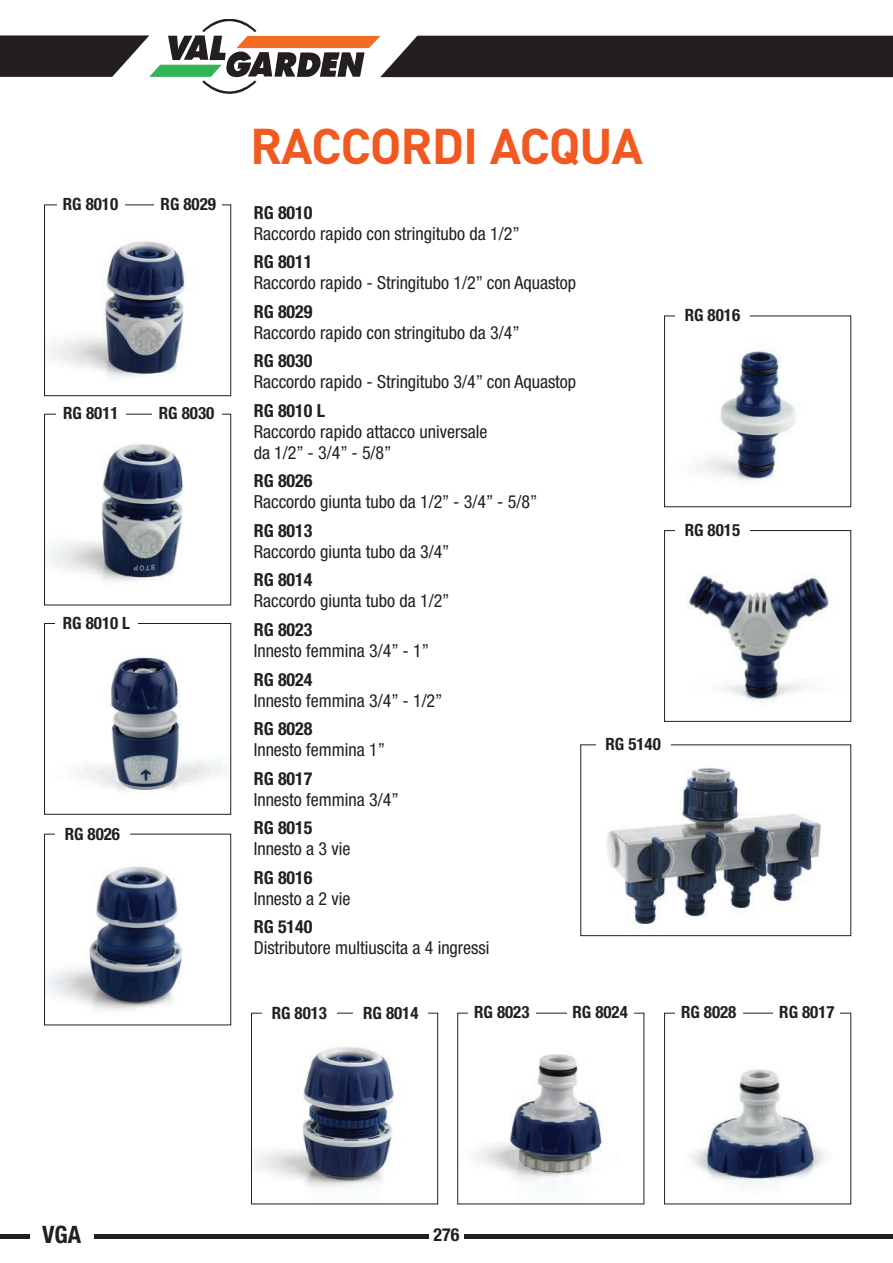
<style>
.page{position:relative;width:893px;height:1263px;background:#fff}
.page>*{position:absolute;margin:0;border:0;box-sizing:border-box;transform-origin:0 0}
.t1{font:700 49.5px "DIN";letter-spacing:-.025em;color:#f15921}
.t2{font:700 condensed 24px "Helvetica Neue";color:#231f20}
.t3{font:condensed 18px/21px "Helvetica Neue";color:#231f20}
.t4{font:700 condensed 18px "Helvetica Neue";color:#231f20}
.t5{font:700 condensed 16.95px "Helvetica Neue";color:#231f20}
</style>
<div class="page">
<hr style="left:0;top:1234px;width:893px;height:4px;background:#231f20">
<svg style="left:0;top:19px;width:893px;height:75px"></svg>
<div style="left:429px;top:1226px;width:34px;height:29px;background:#fff"></div>
<div style="left:30px;top:1226px;width:64px;height:22px;background:#fff"></div>
<img style="left:46px;top:241px;width:139px;height:137px">
<div style="left:44px;top:204px;width:187px;height:192px;border:1px solid #231f20"></div>
<img style="left:46px;top:444px;width:137px;height:138px">
<div style="left:44px;top:414px;width:187px;height:191px;border:1px solid #231f20"></div>
<img style="left:74px;top:656px;width:153px;height:136px">
<div style="left:44px;top:623px;width:187px;height:192px;border:1px solid #231f20"></div>
<div style="left:57px;top:194px;width:67px;height:22px;background:#fff"></div>
<div style="left:155px;top:194px;width:67px;height:22px;background:#fff"></div>
<div style="left:56px;top:404px;width:70px;height:22px;background:#fff"></div>
<div style="left:152px;top:404px;width:69px;height:22px;background:#fff"></div>
<div style="left:55px;top:613px;width:83px;height:23px;background:#fff"></div>
<img style="left:46px;top:866px;width:136px;height:146px">
<div style="left:44px;top:834px;width:187px;height:191px;border:1px solid #231f20"></div>
<div style="left:55px;top:824px;width:74px;height:22px;background:#fff"></div>
<img style="left:253px;top:1046px;width:141px;height:143px">
<div style="left:251px;top:1013px;width:187px;height:191px;border:1px solid #231f20"></div>
<div style="left:262px;top:1003px;width:74px;height:22px;background:#fff"></div>
<div style="left:354px;top:1003px;width:74px;height:22px;background:#fff"></div>
<img style="left:475px;top:1054px;width:127px;height:127px">
<div style="left:457px;top:1013px;width:187px;height:191px;border:1px solid #231f20"></div>
<img style="left:690px;top:1069px;width:136px;height:115px">
<div style="left:664px;top:1013px;width:187px;height:191px;border:1px solid #231f20"></div>
<div style="left:468px;top:1002px;width:67px;height:22px;background:#fff"></div>
<div style="left:567px;top:1002px;width:66px;height:22px;background:#fff"></div>
<div style="left:675px;top:1002px;width:67px;height:23px;background:#fff"></div>
<div style="left:774px;top:1002px;width:66px;height:23px;background:#fff"></div>
<img style="left:687px;top:575px;width:144px;height:127px">
<div style="left:664px;top:530px;width:187px;height:192px;border:1px solid #231f20"></div>
<div style="left:675px;top:520px;width:74px;height:23px;background:#fff"></div>
<img style="left:696px;top:351px;width:100px;height:131px">
<div style="left:664px;top:315px;width:187px;height:192px;border:1px solid #231f20"></div>
<div style="left:675px;top:306px;width:74px;height:22px;background:#fff"></div>
<img style="left:607px;top:768px;width:214px;height:157px">
<div style="left:580px;top:744px;width:271px;height:192px;border:1px solid #231f20"></div>
<div style="left:596px;top:735px;width:74px;height:22px;background:#fff"></div>
<p class="t5" style="left:63px;top:197px;width:57px">RG 8010</p>
<p class="t5" style="left:161px;top:197px;width:57px">RG 8029</p>
<p class="t5" style="left:63px;top:407px;width:57px">RG 8011</p>
<p class="t5" style="left:159px;top:407px;width:57px">RG 8030</p>
<p class="t5" style="left:63px;top:617px;width:69px">RG 8010 L</p>
<p class="t5" style="left:65px;top:827px;width:57px">RG 8026</p>
<h1 class="t1" style="left:250px;top:118px;width:394px">RACCORDI ACQUA</h1>
<p class="t4" style="left:254px;top:206px;width:60px">RG 8010</p>
<p class="t3" style="left:254px;top:225px;width:267px">Raccordo rapido con stringitubo da 1/2”</p>
<p class="t4" style="left:254px;top:256px;width:60px">RG 8011</p>
<p class="t3" style="left:254px;top:274px;width:324px">Raccordo rapido - Stringitubo 1/2” con Aquastop</p>
<p class="t4" style="left:254px;top:305px;width:60px">RG 8029</p>
<p class="t3" style="left:254px;top:324px;width:267px">Raccordo rapido con stringitubo da 3/4”</p>
<p class="t4" style="left:254px;top:355px;width:60px">RG 8030</p>
<p class="t3" style="left:254px;top:373px;width:324px">Raccordo rapido - Stringitubo 3/4” con Aquastop</p>
<p class="t4" style="left:254px;top:404px;width:73px">RG 8010 L</p>
<p class="t3" style="left:254px;top:423px;width:235px">Raccordo rapido attacco universale da 1/2” - 3/4” - 5/8”</p>
<p class="t4" style="left:254px;top:475px;width:60px">RG 8026</p>
<p class="t3" style="left:254px;top:493px;width:285px">Raccordo giunta tubo da 1/2” - 3/4” - 5/8”</p>
<p class="t4" style="left:254px;top:524px;width:60px">RG 8013</p>
<p class="t3" style="left:254px;top:543px;width:197px">Raccordo giunta tubo da 3/4”</p>
<p class="t4" style="left:254px;top:574px;width:60px">RG 8014</p>
<p class="t3" style="left:254px;top:592px;width:197px">Raccordo giunta tubo da 1/2”</p>
<p class="t4" style="left:254px;top:623px;width:60px">RG 8023</p>
<p class="t3" style="left:254px;top:642px;width:177px">Innesto femmina 3/4” - 1”</p>
<p class="t4" style="left:254px;top:673px;width:60px">RG 8024</p>
<p class="t3" style="left:254px;top:691px;width:190px">Innesto femmina 3/4” - 1/2”</p>
<p class="t4" style="left:254px;top:722px;width:60px">RG 8028</p>
<p class="t3" style="left:254px;top:741px;width:133px">Innesto femmina 1”</p>
<p class="t4" style="left:254px;top:772px;width:60px">RG 8017</p>
<p class="t3" style="left:254px;top:790px;width:147px">Innesto femmina 3/4”</p>
<p class="t4" style="left:254px;top:821px;width:60px">RG 8015</p>
<p class="t3" style="left:254px;top:840px;width:98px">Innesto a 3 vie</p>
<p class="t4" style="left:254px;top:871px;width:60px">RG 8016</p>
<p class="t3" style="left:254px;top:889px;width:98px">Innesto a 2 vie</p>
<p class="t4" style="left:254px;top:920px;width:60px">RG 5140</p>
<p class="t3" style="left:254px;top:939px;width:237px">Distributore multiuscita a 4 ingressi</p>
<p class="t5" style="left:605px;top:738px;width:57px">RG 5140</p>
<p class="t5" style="left:685px;top:309px;width:57px">RG 8016</p>
<p class="t5" style="left:685px;top:524px;width:57px">RG 8015</p>
<p class="t5" style="left:272px;top:1006px;width:57px">RG 8013</p>
<p class="t5" style="left:363px;top:1006px;width:57px">RG 8014</p>
<p class="t5" style="left:474px;top:1006px;width:57px">RG 8023</p>
<p class="t5" style="left:572px;top:1006px;width:57px">RG 8024</p>
<p class="t5" style="left:681px;top:1006px;width:57px">RG 8028</p>
<p class="t5" style="left:779px;top:1006px;width:57px">RG 8017</p>
<h2 class="t2" style="left:42px;top:1226px;width:41px">VGA</h2>
<p class="t4" style="left:434px;top:1228px;width:27px">276</p>
</div>
